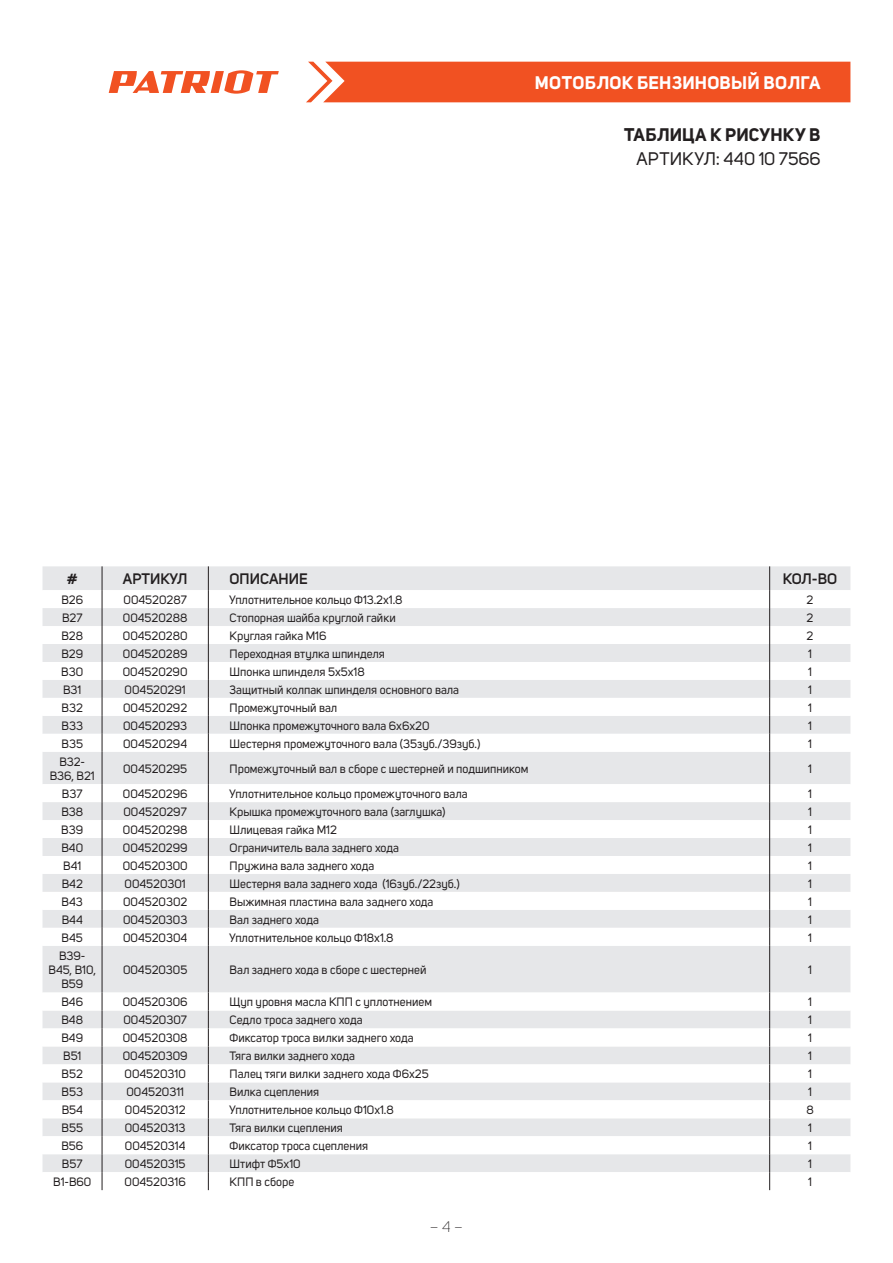
<style>
.page{position:relative;width:893px;height:1263px;background:#fff}
.page>*{position:absolute;margin:0;border:0;box-sizing:border-box;transform-origin:0 0}
.t1{font:700 18px "Uni Sans";letter-spacing:.015em;color:#fff}
.t2{font:18px "Uni Sans";color:#231f20}
.t3{font:700 18px "Uni Sans";letter-spacing:.02em;color:#231f20}
.t4{font:600 15px "Uni Sans";color:#231f20}
.t5{font:300 15px "Uni Sans";color:#231f20}
.t6{font:12px/14.4px "Uni Sans";color:#231f20;text-align:center}
</style>
<div class="page">
<div style="left:306px;top:62px;width:544px;height:40px;background:#f15122"></div>
<svg style="left:109px;top:70px;width:170px;height:24px"></svg>
<div style="left:43px;top:566px;width:807px;height:24px;background:#e6e7e9"></div>
<svg style="left:43px;top:590px;width:807px;height:600px;fill:#e6e7e9"></svg>
<svg style="left:102px;top:566px;width:1px;height:186px"></svg>
<svg style="left:208px;top:566px;width:1px;height:186px"></svg>
<svg style="left:769px;top:566px;width:1px;height:186px"></svg>
<hr style="left:102px;top:752px;width:1px;height:32px;background:#231f20">
<hr style="left:208px;top:752px;width:1px;height:32px;background:#231f20">
<hr style="left:769px;top:752px;width:1px;height:32px;background:#231f20">
<svg style="left:102px;top:784px;width:1px;height:162px"></svg>
<svg style="left:208px;top:784px;width:1px;height:162px"></svg>
<svg style="left:769px;top:784px;width:1px;height:162px"></svg>
<hr style="left:102px;top:946px;width:1px;height:46px;background:#231f20">
<hr style="left:208px;top:946px;width:1px;height:46px;background:#231f20">
<hr style="left:769px;top:946px;width:1px;height:46px;background:#231f20">
<svg style="left:102px;top:992px;width:1px;height:198px"></svg>
<svg style="left:208px;top:992px;width:1px;height:198px"></svg>
<svg style="left:769px;top:992px;width:1px;height:198px"></svg>
<h1 class="t1" style="left:535px;top:72px;width:287px">МОТОБЛОК БЕНЗИНОВЫЙ ВОЛГА</h1>
<h1 class="t3" style="left:624px;top:123px;width:198px">ТАБЛИЦА К РИСУНКУ B</h1>
<h1 class="t2" style="left:636px;top:148px;width:186px">АРТИКУЛ: 440 10 7566</h1>
<p class="t4" style="left:67px;top:570px;width:12px">#</p>
<p class="t4" style="left:123px;top:570px;width:66px">АРТИКУЛ</p>
<p class="t4" style="left:230px;top:570px;width:80px">ОПИСАНИЕ</p>
<p class="t4" style="left:783px;top:570px;width:56px">КОЛ-ВО</p>
<p class="t6" style="left:61px;top:593px;width:23px">B26</p>
<p class="t6" style="left:124px;top:593px;width:65px">004520287</p>
<p class="t6" style="left:230px;top:593px;width:174px">Уплотнительное кольцо Ф13.2х1.8</p>
<p class="t6" style="left:807px;top:593px;width:8px">2</p>
<p class="t6" style="left:62px;top:610px;width:22px">B27</p>
<p class="t6" style="left:123px;top:610px;width:66px">004520288</p>
<p class="t6" style="left:230px;top:610px;width:168px">Стопорная шайба круглой гайки</p>
<p class="t6" style="left:807px;top:610px;width:8px">2</p>
<p class="t6" style="left:61px;top:628px;width:23px">B28</p>
<p class="t6" style="left:123px;top:628px;width:66px">004520280</p>
<p class="t6" style="left:230px;top:628px;width:98px">Круглая гайка М16</p>
<p class="t6" style="left:807px;top:628px;width:8px">2</p>
<p class="t6" style="left:61px;top:646px;width:23px">B29</p>
<p class="t6" style="left:123px;top:646px;width:66px">004520289</p>
<p class="t6" style="left:230px;top:646px;width:157px">Переходная втулка шпинделя</p>
<p class="t6" style="left:808px;top:646px;width:5px">1</p>
<p class="t6" style="left:61px;top:664px;width:23px">B30</p>
<p class="t6" style="left:123px;top:664px;width:66px">004520290</p>
<p class="t6" style="left:230px;top:664px;width:137px">Шпонка шпинделя 5х5х18</p>
<p class="t6" style="left:808px;top:664px;width:5px">1</p>
<p class="t6" style="left:63px;top:682px;width:20px">B31</p>
<p class="t6" style="left:125px;top:682px;width:63px">004520291</p>
<p class="t6" style="left:230px;top:682px;width:231px">Защитный колпак шпинделя основного вала</p>
<p class="t6" style="left:808px;top:682px;width:5px">1</p>
<p class="t6" style="left:62px;top:700px;width:23px">B32</p>
<p class="t6" style="left:123px;top:700px;width:66px">004520292</p>
<p class="t6" style="left:230px;top:700px;width:109px">Промежуточный вал</p>
<p class="t6" style="left:808px;top:700px;width:5px">1</p>
<p class="t6" style="left:62px;top:718px;width:23px">B33</p>
<p class="t6" style="left:123px;top:718px;width:66px">004520293</p>
<p class="t6" style="left:230px;top:718px;width:201px">Шпонка промежуточного вала 6х6х20</p>
<p class="t6" style="left:808px;top:718px;width:5px">1</p>
<p class="t6" style="left:62px;top:736px;width:23px">B35</p>
<p class="t6" style="left:123px;top:736px;width:65px">004520294</p>
<p class="t6" style="left:230px;top:736px;width:252px">Шестерня промежуточного вала (35зуб./39зуб.)</p>
<p class="t6" style="left:808px;top:736px;width:5px">1</p>
<p class="t6" style="left:50px;top:754px;width:47px">B32-<br>B36, B21</p>
<p class="t6" style="left:123px;top:761px;width:66px">004520295</p>
<p class="t6" style="left:230px;top:761px;width:300px">Промежуточный вал в сборе с шестерней и подшипником</p>
<p class="t6" style="left:808px;top:761px;width:5px">1</p>
<p class="t6" style="left:62px;top:787px;width:22px">B37</p>
<p class="t6" style="left:123px;top:787px;width:66px">004520296</p>
<p class="t6" style="left:230px;top:787px;width:240px">Уплотнительное кольцо промежуточного вала</p>
<p class="t6" style="left:808px;top:787px;width:5px">1</p>
<p class="t6" style="left:61px;top:805px;width:23px">B38</p>
<p class="t6" style="left:124px;top:805px;width:65px">004520297</p>
<p class="t6" style="left:230px;top:805px;width:217px">Крышка промежуточного вала (заглушка)</p>
<p class="t6" style="left:808px;top:805px;width:5px">1</p>
<p class="t6" style="left:61px;top:822px;width:23px">B39</p>
<p class="t6" style="left:123px;top:822px;width:66px">004520298</p>
<p class="t6" style="left:230px;top:822px;width:109px">Шлицевая гайка М12</p>
<p class="t6" style="left:808px;top:822px;width:5px">1</p>
<p class="t6" style="left:61px;top:840px;width:23px">B40</p>
<p class="t6" style="left:123px;top:840px;width:66px">004520299</p>
<p class="t6" style="left:230px;top:840px;width:171px">Ограничитель вала заднего хода</p>
<p class="t6" style="left:808px;top:840px;width:5px">1</p>
<p class="t6" style="left:63px;top:858px;width:20px">B41</p>
<p class="t6" style="left:123px;top:858px;width:66px">004520300</p>
<p class="t6" style="left:230px;top:858px;width:146px">Пружина вала заднего хода</p>
<p class="t6" style="left:808px;top:858px;width:5px">1</p>
<p class="t6" style="left:62px;top:876px;width:23px">B42</p>
<p class="t6" style="left:125px;top:876px;width:63px">004520301</p>
<p class="t6" style="left:230px;top:876px;width:232px">Шестерня вала заднего хода (16зуб./22зуб.)</p>
<p class="t6" style="left:808px;top:876px;width:5px">1</p>
<p class="t6" style="left:62px;top:894px;width:23px">B43</p>
<p class="t6" style="left:123px;top:894px;width:66px">004520302</p>
<p class="t6" style="left:230px;top:894px;width:205px">Выжимная пластина вала заднего хода</p>
<p class="t6" style="left:808px;top:894px;width:5px">1</p>
<p class="t6" style="left:62px;top:912px;width:23px">B44</p>
<p class="t6" style="left:123px;top:912px;width:66px">004520303</p>
<p class="t6" style="left:230px;top:912px;width:91px">Вал заднего хода</p>
<p class="t6" style="left:808px;top:912px;width:5px">1</p>
<p class="t6" style="left:62px;top:930px;width:23px">B45</p>
<p class="t6" style="left:123px;top:930px;width:66px">004520304</p>
<p class="t6" style="left:230px;top:930px;width:165px">Уплотнительное кольцо Ф18х1.8</p>
<p class="t6" style="left:808px;top:930px;width:5px">1</p>
<p class="t6" style="left:49px;top:948px;width:49px">B39-<br>B45, B10,<br>B59</p>
<p class="t6" style="left:123px;top:963px;width:66px">004520305</p>
<p class="t6" style="left:230px;top:963px;width:198px">Вал заднего хода в сборе с шестерней</p>
<p class="t6" style="left:808px;top:963px;width:5px">1</p>
<p class="t6" style="left:61px;top:995px;width:23px">B46</p>
<p class="t6" style="left:123px;top:995px;width:66px">004520306</p>
<p class="t6" style="left:230px;top:995px;width:204px">Щуп уровня масла КПП с уплотнением</p>
<p class="t6" style="left:808px;top:995px;width:5px">1</p>
<p class="t6" style="left:61px;top:1013px;width:23px">B48</p>
<p class="t6" style="left:123px;top:1013px;width:65px">004520307</p>
<p class="t6" style="left:230px;top:1013px;width:135px">Седло троса заднего хода</p>
<p class="t6" style="left:808px;top:1013px;width:5px">1</p>
<p class="t6" style="left:61px;top:1031px;width:23px">B49</p>
<p class="t6" style="left:123px;top:1031px;width:66px">004520308</p>
<p class="t6" style="left:230px;top:1031px;width:186px">Фиксатор троса вилки заднего хода</p>
<p class="t6" style="left:808px;top:1031px;width:5px">1</p>
<p class="t6" style="left:63px;top:1049px;width:20px">B51</p>
<p class="t6" style="left:123px;top:1049px;width:66px">004520309</p>
<p class="t6" style="left:230px;top:1049px;width:127px">Тяга вилки заднего хода</p>
<p class="t6" style="left:808px;top:1049px;width:5px">1</p>
<p class="t6" style="left:62px;top:1067px;width:23px">B52</p>
<p class="t6" style="left:125px;top:1067px;width:63px">004520310</p>
<p class="t6" style="left:230px;top:1067px;width:201px">Палец тяги вилки заднего хода Ф6х25</p>
<p class="t6" style="left:808px;top:1067px;width:5px">1</p>
<p class="t6" style="left:62px;top:1085px;width:23px">B53</p>
<p class="t6" style="left:126px;top:1085px;width:59px">004520311</p>
<p class="t6" style="left:230px;top:1085px;width:91px">Вилка сцепления</p>
<p class="t6" style="left:808px;top:1085px;width:5px">1</p>
<p class="t6" style="left:62px;top:1103px;width:23px">B54</p>
<p class="t6" style="left:125px;top:1103px;width:62px">004520312</p>
<p class="t6" style="left:230px;top:1103px;width:166px">Уплотнительное кольцо Ф10х1.8</p>
<p class="t6" style="left:806px;top:1103px;width:9px">8</p>
<p class="t6" style="left:62px;top:1121px;width:23px">B55</p>
<p class="t6" style="left:125px;top:1121px;width:62px">004520313</p>
<p class="t6" style="left:230px;top:1121px;width:115px">Тяга вилки сцепления</p>
<p class="t6" style="left:808px;top:1121px;width:5px">1</p>
<p class="t6" style="left:61px;top:1139px;width:23px">B56</p>
<p class="t6" style="left:125px;top:1139px;width:62px">004520314</p>
<p class="t6" style="left:230px;top:1139px;width:140px">Фиксатор троса сцепления</p>
<p class="t6" style="left:808px;top:1139px;width:5px">1</p>
<p class="t6" style="left:62px;top:1157px;width:22px">B57</p>
<p class="t6" style="left:125px;top:1157px;width:62px">004520315</p>
<p class="t6" style="left:230px;top:1157px;width:72px">Штифт Ф5х10</p>
<p class="t6" style="left:808px;top:1157px;width:5px">1</p>
<p class="t6" style="left:53px;top:1175px;width:40px">B1-B60</p>
<p class="t6" style="left:125px;top:1175px;width:63px">004520316</p>
<p class="t6" style="left:230px;top:1175px;width:66px">КПП в сборе</p>
<p class="t6" style="left:808px;top:1175px;width:5px">1</p>
<p class="t5" style="left:430px;top:1218px;width:35px">– 4 –</p>
</div>
